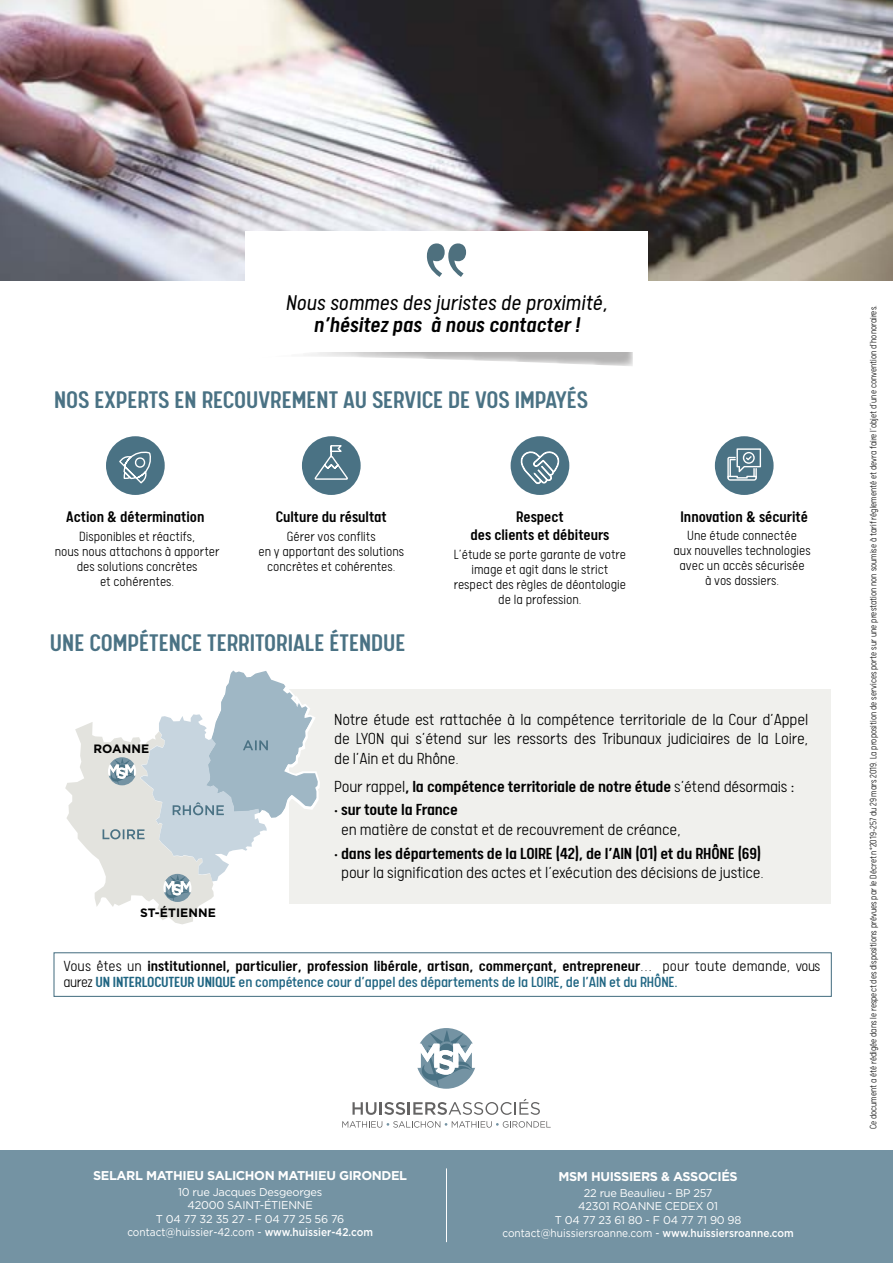
<style>
.page{position:relative;width:893px;height:1263px;background:#fff}
.page>*{position:absolute;margin:0;border:0;box-sizing:border-box;transform-origin:0 0}
.t1{font:500 27px "Calps";color:#4a7284}
.t2{font:italic 300 24px "Calps";color:#000}
.t3{font:italic 500 24px "Calps";color:#000}
.t4{font:300 18px/19.5px "Calps";letter-spacing:-.01em;color:#000;text-align:justify;scale:1.04 1}
.t5{font:500 18px "Calps";letter-spacing:-.01em;color:#000;scale:1.04 1}
.t6{font:500 17.25px/18px "Calps";color:#000;text-align:center}
.t7{font:500 16.5px/16.5px "Calps";color:#000;scale:1.04 1}
.t8{font:300 15px/15px "Calps";color:#000;text-align:center}
.t9{font:700 12.75px "Gotham";letter-spacing:-.03em;color:#fff}
.t10{font:700 12.15px "Gotham";letter-spacing:.01em;color:#000}
.t11{font:11.25px/13.5px "Gotham";letter-spacing:-.02em;color:#fff;text-align:center}
.t12{font:300 10.5px "Calps";color:#000;scale:.94 1}
.s1{font-weight:300}
.s2{font-weight:400}
.s3{font-weight:700}
.s4{font-weight:500}
.s5{color:#1f6582}
.s6{font-weight:400;color:#1f6582}
</style>
<div class="page">
<div style="left:289px;top:689px;width:542px;height:215px;background:#f0f0ed"></div>
<img style="left:0;top:0;width:893px;height:281px">
<div style="left:0;top:1150px;width:893px;height:113px;background:#7493a3"></div>
<svg style="left:65px;top:670px;width:255px;height:254px"></svg>
<hr style="left:446px;top:1168px;width:1px;height:74px;background:#fff">
<svg style="left:352px;top:1099px;width:188px;height:16px"></svg>
<svg style="left:417px;top:1028px;width:58px;height:61px"></svg>
<svg style="left:342px;top:1121px;width:209px;height:7px"></svg>
<div style="left:53px;top:952px;width:779px;height:45px;border:1px solid #4a7284"></div>
<div style="left:106px;top:436px;width:59px;height:59px;background:#4a7284;border-radius:50%"></div>
<svg style="left:119px;top:451px;width:32px;height:33px"></svg>
<div style="left:302px;top:436px;width:59px;height:59px;background:#4a7284;border-radius:50%"></div>
<svg style="left:314px;top:445px;width:34px;height:35px"></svg>
<div style="left:511px;top:436px;width:58px;height:59px;background:#4a7284;border-radius:50%"></div>
<svg style="left:520px;top:451px;width:39px;height:33px"></svg>
<div style="left:715px;top:436px;width:59px;height:59px;background:#4a7284;border-radius:50%"></div>
<svg style="left:727px;top:448px;width:34px;height:33px"></svg>
<svg style="left:304px;top:352px;width:329px;height:14px"></svg>
<div style="left:245px;top:232px;width:403px;height:120px;background:#fff"></div>
<svg style="left:427px;top:243px;width:39px;height:34px"></svg>
<h2 class="t2" style="left:285px;top:288px;width:323px">Nous sommes des juristes de proximité,</h2>
<h2 class="t3" style="left:313px;top:311px;width:268px">n’hésitez pas à nous contacter !</h2>
<h1 class="t1" style="left:54px;top:384px;width:535px">NOS EXPERTS EN RECOUVREMENT AU SERVICE DE VOS IMPAYÉS</h1>
<p class="t6" style="left:66px;top:507px;width:140px">Action &amp; détermination</p>
<p class="t6" style="left:276px;top:507px;width:112px">Culture du résultat</p>
<p class="t6" style="left:470px;top:507px;width:140px">Respect<br>des clients et débiteurs</p>
<p class="t8" style="left:454px;top:546px;width:174px">L’étude se porte garante de votre image et agit dans le strict respect des règles de déontologie de la profession.</p>
<p class="t6" style="left:680px;top:507px;width:129px">Innovation &amp; sécurité</p>
<p class="t8" style="left:55px;top:529px;width:166px">Disponibles et réactifs,<br>nous nous attachons à apporter des solutions concrètes<br>et cohérentes.</p>
<p class="t8" style="left:673px;top:528px;width:139px">Une étude connectée<br>aux nouvelles technologies avec un accès sécurisée<br>à vos dossiers.</p>
<p class="t8" style="left:258px;top:528px;width:147px">Gérer vos conflits<br>en y apportant des solutions concrètes et cohérentes.</p>
<h1 class="t1" style="left:50px;top:627px;width:357px">UNE COMPÉTENCE TERRITORIALE ÉTENDUE</h1>
<p class="t10" style="left:93px;top:742px;width:58px">ROANNE</p>
<p class="t10" style="left:140px;top:905px;width:77px">ST-ÉTIENNE</p>
<p class="t4" style="left:334px;top:709px;width:457px">Notre étude est rattachée à la compétence territoriale de la Cour d’Appel de LYON qui s’étend sur les ressorts des Tribunaux judiciaires de la Loire, de l’Ain et du Rhône.</p>
<p class="t5" style="left:334px;top:776px;width:444px"><span class="s1">Pour rappel</span>, la compétence territoriale de notre étude <span class="s1">s’étend désormais</span> <span class="s2">:</span></p>
<p class="t4" style="left:341px;top:800px;width:328px;text-indent:-7px"><span class="s3">•</span> <span class="s4">sur toute la France<br></span>en matière de constat et de recouvrement de créance,</p>
<p class="t4" style="left:334px;top:843px;width:415px;text-align:center"><span class="s3">•</span> <span class="s4">dans les départements de la LOIRE (42), de l’AIN (01) et du RHÔNE (69) </span>pour la signification des actes et l’exécution des décisions de justice.</p>
<p class="t7" style="left:64px;top:957px;width:729px"><span class="s1">Vous êtes un</span> institutionnel, particulier, profession libérale, artisan, commerçant, entrepreneur<span class="s1">… pour toute demande, vous aurez</span> <span class="s5">UN INTERLOCUTEUR UNIQUE</span> <span class="s6">en compétence cour d’appel des départements de la LOIRE, de l’AIN et du RHÔNE.</span></p>
<p class="t9" style="left:93px;top:1168px;width:316px">SELARL MATHIEU SALICHON MATHIEU GIRONDEL</p>
<p class="t11" style="left:127px;top:1185px;width:247px">10 rue Jacques Desgeorges<br>42000 SAINT-ÉTIENNE<br>T 04 77 32 35 27 - F 04 77 25 56 76 contact@huissier-42.com - <span class="s4">www.huissier-42.com</span></p>
<p class="t9" style="left:558px;top:1169px;width:181px">MSM HUISSIERS &amp; ASSOCIÉS</p>
<p class="t11" style="left:502px;top:1186px;width:293px">22 rue Beaulieu - BP 257<br>42301 ROANNE CEDEX 01<br>T 04 77 23 61 80 - F 04 77 71 90 98 contact@huissiersroanne.com - <span class="s4">www.huissiersroanne.com</span></p>
<p class="t12" style="left:867px;top:1129px;width:878px;rotate:-90deg">Ce document a été rédigée dans le respect des dispositions prévues par le Décret n°2019-257 du 29 mars 2019. La proposition de services porte sur une prestation non soumise à tarif réglementé et devra faire l’objet d’une convention d’honoraires.</p>
</div>
